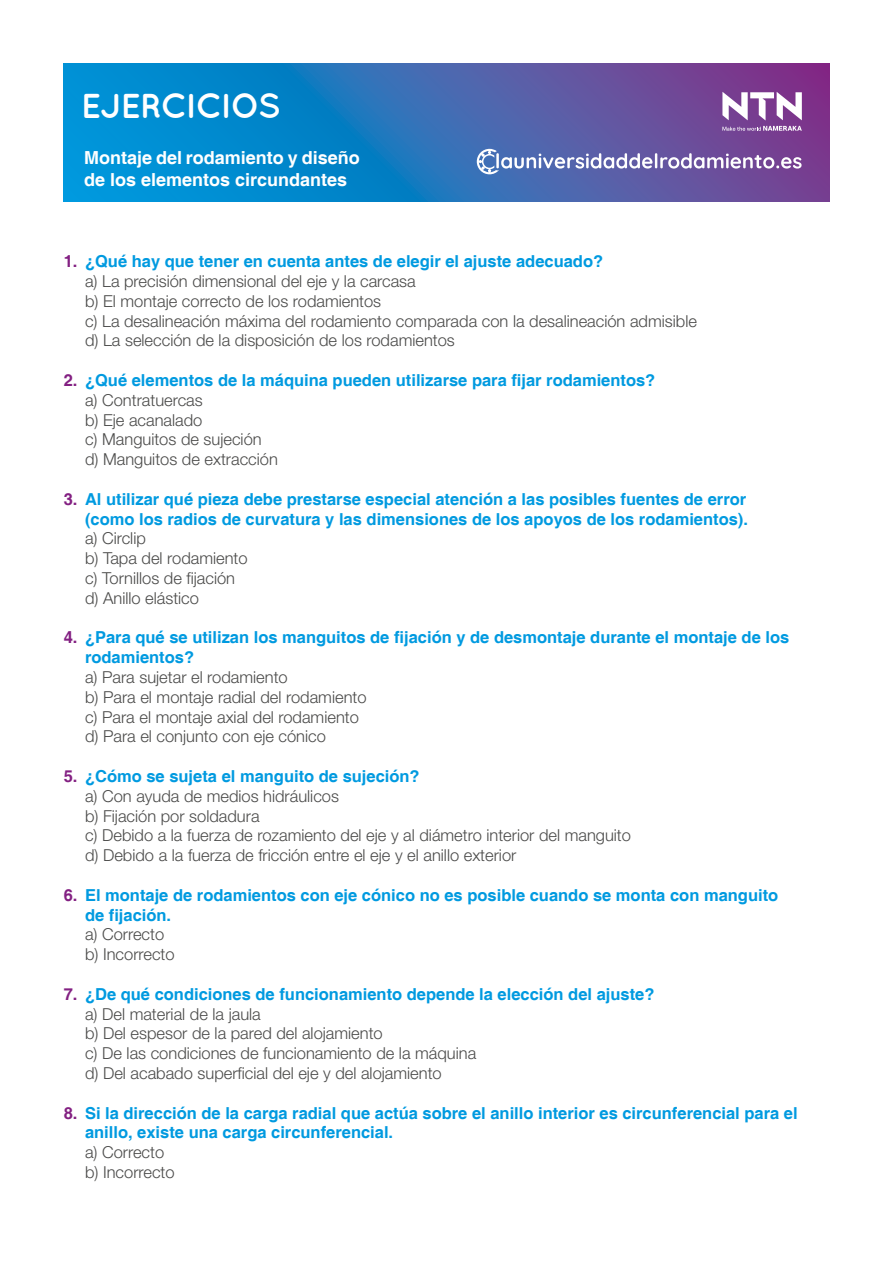
<style>
.page{position:relative;width:893px;height:1263px;background:#fff}
.page>*{position:absolute;margin:0;border:0;box-sizing:border-box;transform-origin:0 0}
.t1{font:700 34.5px "Quicksand";letter-spacing:-.035em;color:#fff}
.t2{font:700 18px/21.6px "Helvetica";color:#fff}
.t3{font:300 16.5px/19.8px "Helvetica Neue LT Std";color:#4b4b4a}
.t4{font:700 16.5px/19.8px "Helvetica";color:#009ae0}
.s1{color:#832082}
</style>
<div class="page">
<svg style="left:64px;top:64px;width:765px;height:138px;background:#306fb7"></svg>
<svg style="left:722px;top:92px;width:80px;height:39px"></svg>
<svg style="left:477px;top:149px;width:324px;height:25px;background:#837eb8"></svg>
<h1 class="t1" style="left:81px;top:85px;width:201px">EJERCICIOS</h1>
<p class="t2" style="left:84px;top:148px;width:277px">Montaje del rodamiento y diseño de los elementos circundantes</p>
<p class="t4" style="left:64px;top:252px;width:541px"><span class="s1">1.</span> ¿Qué hay que tener en cuenta antes de elegir el ajuste adecuado?</p>
<p class="t3" style="left:85px;top:271px;width:613px">a) La precisión dimensional del eje y la carcasa<br>b) El montaje correcto de los rodamientos<br>c) La desalineación máxima del rodamiento comparada con la desalineación admisible d) La selección de la disposición de los rodamientos</p>
<p class="t4" style="left:64px;top:371px;width:593px"><span class="s1">2.</span> ¿Qué elementos de la máquina pueden utilizarse para fijar rodamientos?</p>
<p class="t3" style="left:85px;top:390px;width:194px">a) Contratuercas<br>b) Eje acanalado<br>c) Manguitos de sujeción d) Manguitos de extracción</p>
<p class="t4" style="left:64px;top:490px;width:686px;text-align:right"><span class="s1">3.</span> Al utilizar qué pieza debe prestarse especial atención a las posibles fuentes de error (como los radios de curvatura y las dimensiones de los apoyos de los rodamientos).</p>
<p class="t3" style="left:85px;top:528px;width:164px">a) Circlip<br>b) Tapa del rodamiento c) Tornillos de fijación d) Anillo elástico</p>
<p class="t4" style="left:85px;top:628px;width:706px;text-indent:-21px"><span class="s1">4.</span> ¿Para qué se utilizan los manguitos de fijación y de desmontaje durante el montaje de los rodamientos?</p>
<p class="t3" style="left:85px;top:667px;width:283px">a) Para sujetar el rodamiento<br>b) Para el montaje radial del rodamiento c) Para el montaje axial del rodamiento d) Para el conjunto con eje cónico</p>
<p class="t4" style="left:64px;top:767px;width:357px"><span class="s1">5.</span> ¿Cómo se sujeta el manguito de sujeción?</p>
<p class="t3" style="left:85px;top:786px;width:547px">a) Con ayuda de medios hidráulicos<br>b) Fijación por soldadura<br>c) Debido a la fuerza de rozamiento del eje y al diámetro interior del manguito d) Debido a la fuerza de fricción entre el eje y el anillo exterior</p>
<p class="t4" style="left:85px;top:886px;width:695px;text-indent:-21px"><span class="s1">6.</span> El montaje de rodamientos con eje cónico no es posible cuando se monta con manguito de fijación.</p>
<p class="t3" style="left:85px;top:924px;width:91px">a) Correcto b) Incorrecto</p>
<p class="t4" style="left:64px;top:985px;width:592px"><span class="s1">7.</span> ¿De qué condiciones de funcionamiento depende la elección del ajuste?</p>
<p class="t3" style="left:85px;top:1003px;width:393px">a) Del material de la jaula<br>b) Del espesor de la pared del alojamiento<br>c) De las condiciones de funcionamiento de la máquina d) Del acabado superficial del eje y del alojamiento</p>
<p class="t4" style="left:85px;top:1104px;width:714px;text-indent:-21px"><span class="s1">8.</span> Si la dirección de la carga radial que actúa sobre el anillo interior es circunferencial para el anillo, existe una carga circunferencial.</p>
<p class="t3" style="left:85px;top:1142px;width:91px">a) Correcto b) Incorrecto</p>
</div>
